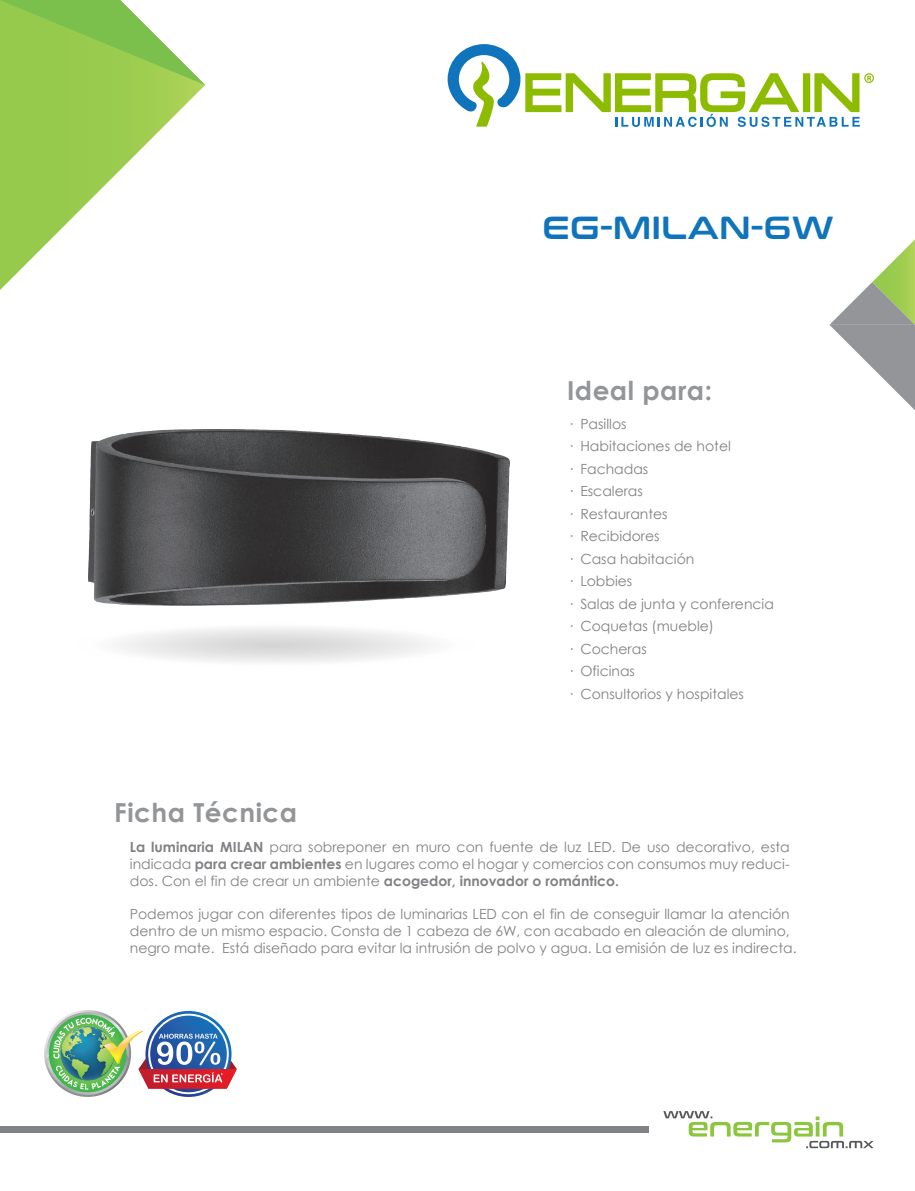
<style>
.page{position:relative;width:915px;height:1191px;background:#fff}
.page>*{position:absolute;margin:0;border:0;box-sizing:border-box;transform-origin:0 0}
.t1{font:31.8px "Conthrax Sb";letter-spacing:.02em;color:#1074bc}
.t2{font:700 26.1px "Century Gothic";letter-spacing:.02em;color:#939598}
.t3{font:13.95px/22.5px "Century Gothic";color:#808285}
.s1{font-weight:700}
</style>
<div class="page">
<div style="left:0;top:1126px;width:648px;height:7px;background:#808285"></div>
<svg style="left:663px;top:1111px;width:210px;height:37px"></svg>
<img style="left:44px;top:1010px;width:193px;height:87px">
<svg style="left:47px;top:619px;width:455px;height:51px"></svg>
<img style="left:89px;top:430px;width:420px;height:175px">
<svg style="left:447px;top:44px;width:426px;height:83px"></svg>
<svg style="left:0;top:85px;width:205px;height:205px"></svg>
<svg style="left:829px;top:240px;width:85px;height:169px"></svg>
<svg style="left:0;top:0;width:205px;height:85px"></svg>
<h1 class="t1" style="left:542px;top:204px;width:292px">EG-MILAN-6W</h1>
<h2 class="t2" style="left:114px;top:792px;width:184px">Ficha Técnica</h2>
<h2 class="t2" style="left:567px;top:371px;width:146px">Ideal para:</h2>
<p class="t3" style="left:567px;top:412px;width:207px">· Pasillos<br>· Habitaciones de hotel<br>· Fachadas<br>· Escaleras<br>· Restaurantes<br>· Recibidores<br>· Casa habitación<br>· Lobbies<br>· Salas de junta y conferencia · Coquetas (mueble)<br>· Cocheras<br>· Oficinas<br>· Consultorios y hospitales</p>
<p class="t3" style="left:130px;top:838px;width:661px;line-height:16.8px;text-align:justify"><span class="s1">La luminaria MILAN</span> para sobreponer en muro con fuente de luz LED. De uso decorativo, esta indicada <span class="s1">para crear ambientes</span> en lugares como el hogar y comercios con consumos muy reduci&shy;dos. Con el fin de crear un ambiente <span class="s1">acogedor, innovador o romántico.</span></p>
<p class="t3" style="left:130px;top:905px;width:668px;line-height:16.8px">Podemos jugar con diferentes tipos de luminarias LED con el fin de conseguir llamar la atención dentro de un mismo espacio. Consta de 1 cabeza de 6W, con acabado en aleación de alumino, negro mate. Está diseñado para evitar la intrusión de polvo y agua. La emisión de luz es indirecta.</p>
</div>
